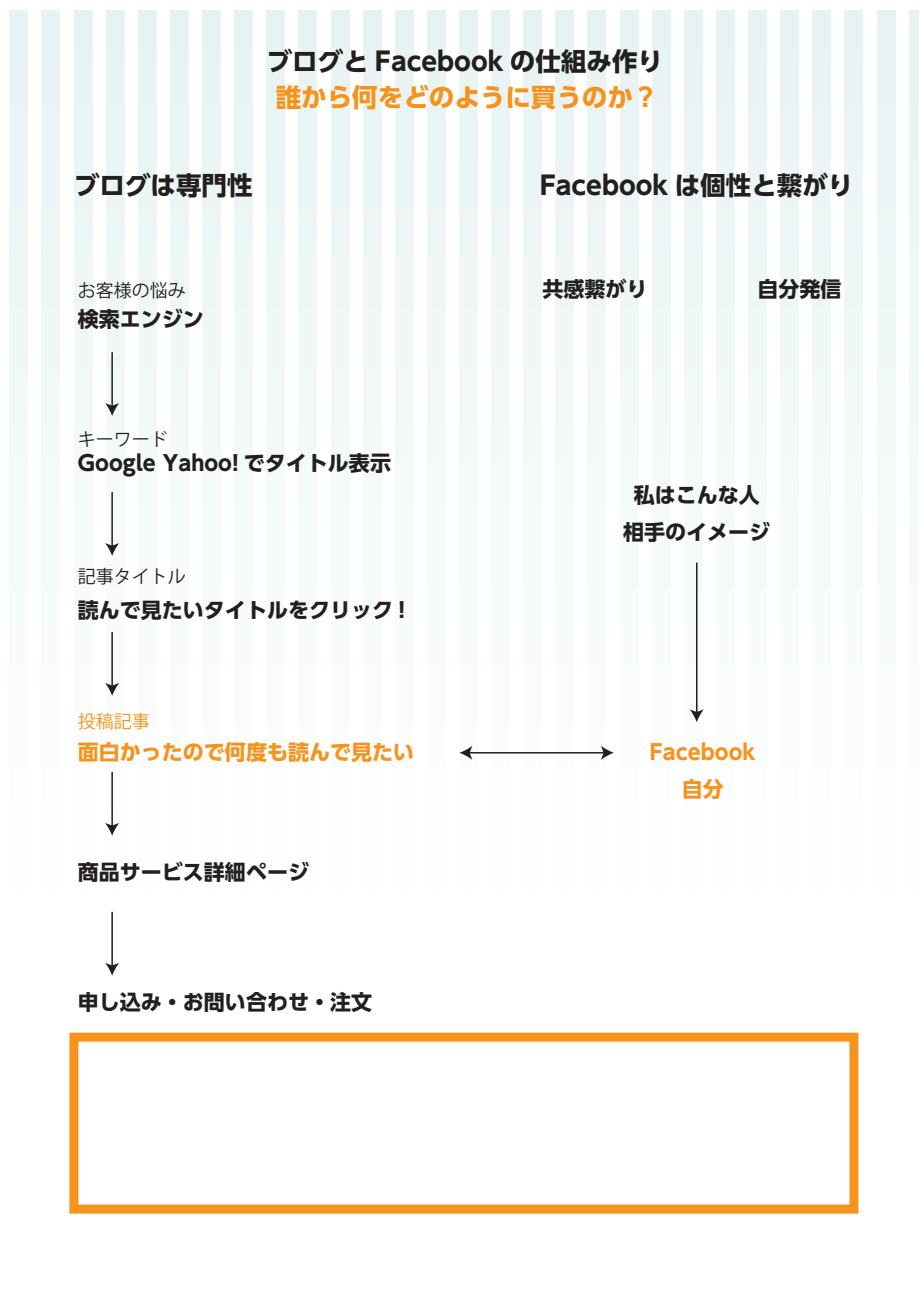
<style>
.page{position:relative;width:919px;height:1289px;background:#fff}
.page>*{position:absolute;margin:0;border:0;box-sizing:border-box;transform-origin:0 0}
.t1{font:700 25.5px "UD Shin Go Pro";color:#231f20}
.t2{font:700 25.5px "UD Shin Go Pro";color:#f7931d}
.t3{font:700 21px/36.8px "UD Shin Go Pro";color:#231f20;text-align:center}
.t4{font:700 21px/36.8px "UD Shin Go Pro";color:#f7931d;text-align:center}
.t5{font:18px "Koz Go Pr 6 N";color:#231f20}
.t6{font:18px "Koz Go Pr 6 N";color:#f7931d}
</style>
<div class="page">
<div style="left:10px;top:11px;width:908px;height:1267px;background:linear-gradient(to bottom,#f2f8f9,#fff)"></div>
<hr style="left:111px;top:352px;width:2px;height:55px;background:#231f20">
<svg style="left:105px;top:403px;width:14px;height:13px"></svg>
<hr style="left:468px;top:752px;width:136px;height:1px;background:#231f20">
<svg style="left:459px;top:745px;width:13px;height:15px"></svg>
<svg style="left:601px;top:745px;width:12px;height:15px"></svg>
<hr style="left:111px;top:492px;width:2px;height:55px;background:#231f20">
<svg style="left:105px;top:543px;width:14px;height:13px"></svg>
<hr style="left:111px;top:632px;width:2px;height:54px;background:#231f20">
<svg style="left:105px;top:683px;width:14px;height:12px"></svg>
<hr style="left:111px;top:772px;width:2px;height:54px;background:#231f20">
<svg style="left:105px;top:823px;width:14px;height:12px"></svg>
<hr style="left:111px;top:911px;width:2px;height:55px;background:#231f20">
<svg style="left:105px;top:962px;width:14px;height:13px"></svg>
<hr style="left:696px;top:562px;width:1px;height:151px;background:#231f20">
<svg style="left:689px;top:709px;width:14px;height:13px"></svg>
<div style="left:69px;top:1032px;width:789px;height:181px;background:#fff;border:9px solid #f7931d"></div>
<p class="t1" style="left:267px;top:41px;width:398px">ブログと Facebook の仕組み作り</p>
<p class="t2" style="left:276px;top:77px;width:384px">誰から何をどのように買うのか？</p>
<p class="t1" style="left:74px;top:165px;width:180px">ブログは専門性</p>
<p class="t1" style="left:540px;top:165px;width:315px">Facebook は個性と繋がり</p>
<p class="t5" style="left:78px;top:281px;width:109px">お客様の悩み</p>
<p class="t3" style="left:78px;top:300px;width:127px">検索エンジン</p>
<p class="t5" style="left:78px;top:429px;width:91px">キーワード</p>
<p class="t3" style="left:78px;top:444px;width:314px">Google Yahoo! でタイトル表示</p>
<p class="t5" style="left:78px;top:566px;width:109px">記事タイトル</p>
<p class="t3" style="left:78px;top:591px;width:328px">読んで見たいタイトルをクリック !</p>
<p class="t6" style="left:78px;top:711px;width:73px">投稿記事</p>
<p class="t4" style="left:78px;top:733px;width:337px">面白かったので何度も読んで見たい</p>
<p class="t3" style="left:78px;top:853px;width:232px">商品サービス詳細ページ</p>
<p class="t3" style="left:78px;top:983px;width:295px">申し込み・お問い合わせ・注文</p>
<p class="t3" style="left:542px;top:270px;width:106px">共感繋がり</p>
<p class="t3" style="left:757px;top:270px;width:85px">自分発信</p>
<p class="t3" style="left:623px;top:476px;width:148px">私はこんな人相手のイメージ</p>
<p class="t4" style="left:649px;top:733px;width:107px">Facebook自分</p>
</div>
